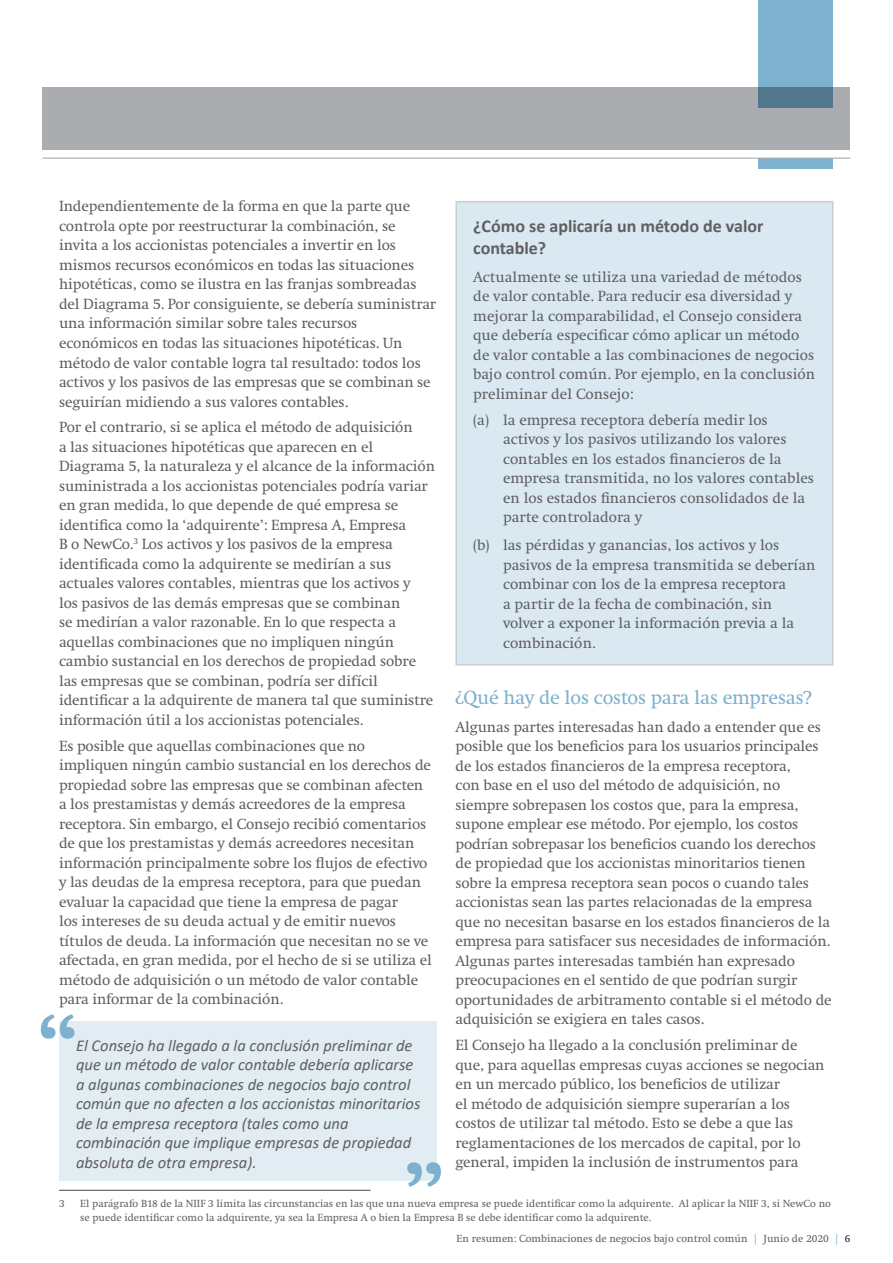
<style>
.page{position:relative;width:893px;height:1263px;background:#fff}
.page>*{position:absolute;margin:0;border:0;box-sizing:border-box;transform-origin:0 0}
.subheading{font:19.5px "Swift LT Pro";letter-spacing:-.01em;color:#7db1cd}
.Box_headings{font:700 18px/21.6px "Calibri";color:#5f5f62}
.quote_box{font:italic 16.5px/19.5px "Calibri";color:#5f5f62}
.body_copy{font:15px/19.5px "Swift LT Pro";letter-spacing:-.01em;color:#5f5f62}
.footnote{font:10.5px/13.5px "Swift LT Pro";color:#5f5f62}
.s1{color:#7db1cd}
.s2{color:#231f20}
</style>
<div class="page">
<div style="left:758px;top:158px;width:74px;height:11px;background:#7db1cd"></div>
<div style="left:43px;top:88px;width:807px;height:62px;background:#abacb0"></div>
<svg style="left:758px;top:0;width:74px;height:108px;background:#74a5c0"></svg>
<hr style="left:43px;top:158px;width:807px;height:1px;background:#abacb0">
<hr style="left:59px;top:1190px;width:311px;height:1px;background:#5f5f62">
<div style="left:59px;top:1021px;width:378px;height:159px;background:#e2ecf3"></div>
<div style="left:456px;top:202px;width:377px;height:463px;background:#dae8f1"></div>
<hr style="left:455px;top:201px;width:378px;height:1px;background:#cbccce">
<hr style="left:455px;top:202px;width:2px;height:462px;background:#cbccce">
<hr style="left:832px;top:202px;width:1px;height:462px;background:#cbccce">
<hr style="left:455px;top:664px;width:378px;height:1px;background:#cbccce">
<svg style="left:41px;top:1014px;width:34px;height:25px"></svg>
<svg style="left:407px;top:1162px;width:34px;height:25px"></svg>
<p class="body_copy" style="left:59px;top:197px;width:379px">Independientemente de la forma en que la parte que controla opte por reestructurar la combinación, se invita a los accionistas potenciales a invertir en los mismos recursos económicos en todas las situaciones hipotéticas, como se ilustra en las franjas sombreadas del Diagrama 5. Por consiguiente, se debería suministrar una información similar sobre tales recursos económicos en todas las situaciones hipotéticas. Un método de valor contable logra tal resultado: todos los activos y los pasivos de las empresas que se combinan se seguirían midiendo a sus valores contables.</p>
<p class="body_copy" style="left:59px;top:418px;width:378px">Por el contrario, si se aplica el método de adquisición<br>a las situaciones hipotéticas que aparecen en el Diagrama 5, la naturaleza y el alcance de la información suministrada a los accionistas potenciales podría variar en gran medida, lo que depende de qué empresa se identifica como la ‘adquirente’: Empresa A, Empresa<br>B o NewCo.<sup>3</sup> Los activos y los pasivos de la empresa identificada como la adquirente se medirían a sus actuales valores contables, mientras que los activos y<br>los pasivos de las demás empresas que se combinan<br>se medirían a valor razonable. En lo que respecta a aquellas combinaciones que no impliquen ningún cambio sustancial en los derechos de propiedad sobre las empresas que se combinan, podría ser difícil identificar a la adquirente de manera tal que suministre información útil a los accionistas potenciales.</p>
<p class="body_copy" style="left:59px;top:736px;width:374px">Es posible que aquellas combinaciones que no impliquen ningún cambio sustancial en los derechos de propiedad sobre las empresas que se combinan afecten a los prestamistas y demás acreedores de la empresa receptora. Sin embargo, el Consejo recibió comentarios de que los prestamistas y demás acreedores necesitan información principalmente sobre los flujos de efectivo y las deudas de la empresa receptora, para que puedan evaluar la capacidad que tiene la empresa de pagar<br>los intereses de su deuda actual y de emitir nuevos títulos de deuda. La información que necesitan no se ve afectada, en gran medida, por el hecho de si se utiliza el método de adquisición o un método de valor contable para informar de la combinación.</p>
<p class="quote_box" style="left:76px;top:1035px;width:346px">El Consejo ha llegado a la conclusión preliminar de que un método de valor contable debería aplicarse a algunas combinaciones de negocios bajo control común que no afecten a los accionistas minoritarios de la empresa receptora (tales como una combinación que implique empresas de propiedad absoluta de otra empresa).</p>
<p class="Box_headings" style="left:473px;top:215px;width:292px">¿Cómo se aplicaría un método de valor contable?</p>
<p class="body_copy" style="left:473px;top:267px;width:343px">Actualmente se utiliza una variedad de métodos de valor contable. Para reducir esa diversidad y mejorar la comparabilidad, el Consejo considera que debería especificar cómo aplicar un método de valor contable a las combinaciones de negocios bajo control común. Por ejemplo, en la conclusión preliminar del Consejo:</p>
<p class="body_copy" style="left:503px;top:410px;width:313px;text-indent:-30px">(a) la empresa receptora debería medir los activos y los pasivos utilizando los valores contables en los estados financieros de la empresa transmitida, no los valores contables en los estados financieros consolidados de la parte controladora y</p>
<p class="body_copy" style="left:503px;top:535px;width:314px;text-indent:-30px">(b) las pérdidas y ganancias, los activos y los pasivos de la empresa transmitida se deberían combinar con los de la empresa receptora<br>a partir de la fecha de combinación, sin volver a exponer la información previa a la combinación.</p>
<p class="subheading" style="left:455px;top:686px;width:358px">¿Qué hay de los costos para las empresas?</p>
<p class="body_copy" style="left:455px;top:717px;width:378px">Algunas partes interesadas han dado a entender que es posible que los beneficios para los usuarios principales de los estados financieros de la empresa receptora,<br>con base en el uso del método de adquisición, no siempre sobrepasen los costos que, para la empresa, supone emplear ese método. Por ejemplo, los costos podrían sobrepasar los beneficios cuando los derechos de propiedad que los accionistas minoritarios tienen sobre la empresa receptora sean pocos o cuando tales accionistas sean las partes relacionadas de la empresa que no necesitan basarse en los estados financieros de la empresa para satisfacer sus necesidades de información.<br>Algunas partes interesadas también han expresado preocupaciones en el sentido de que podrían surgir oportunidades de arbitramento contable si el método de adquisición se exigiera en tales casos.</p>
<p class="body_copy" style="left:455px;top:1035px;width:371px">El Consejo ha llegado a la conclusión preliminar de que, para aquellas empresas cuyas acciones se negocian en un mercado público, los beneficios de utilizar<br>el método de adquisición siempre superarían a los costos de utilizar tal método. Esto se debe a que las reglamentaciones de los mercados de capital, por lo general, impiden la inclusión de instrumentos para</p>
<p class="footnote" style="left:59px;top:1197px;width:7px">3</p>
<p class="footnote" style="left:80px;top:1197px;width:752px">El parágrafo B18 de la NIIF 3 limita las circunstancias en las que una nueva empresa se puede identificar como la adquirente. Al aplicar la NIIF 3, si NewCo no se puede identificar como la adquirente, ya sea la Empresa A o bien la Empresa B se debe identificar como la adquirente.</p>
<p class="footnote" style="left:457px;top:1231px;width:395px">En resumen: Combinaciones de negocios bajo control común <span class="s1">|</span> Junio de 2020 <span class="s1">|</span> <span class="s2">6</span></p>
</div>
